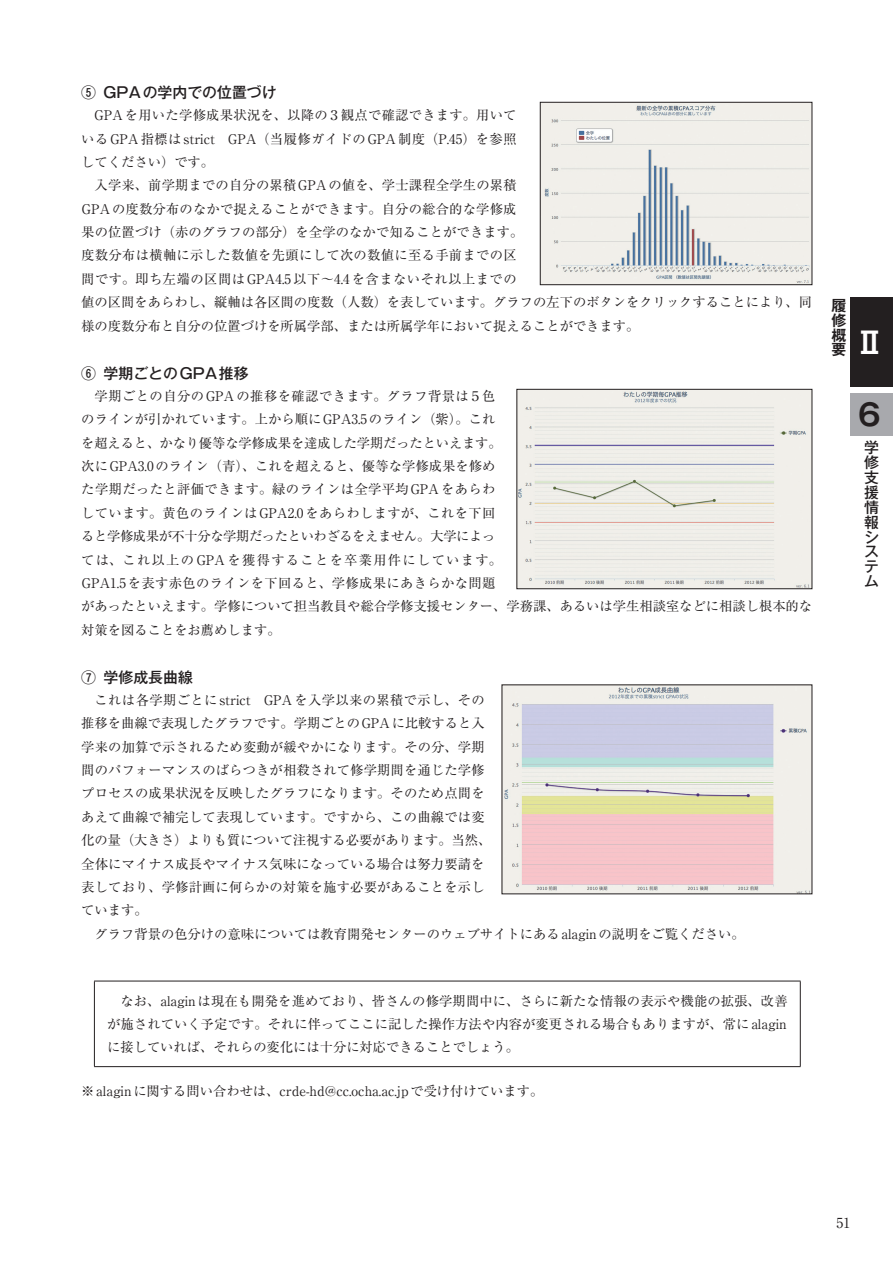
<style>
.page{position:relative;width:893px;height:1263px;background:#fff}
.page>*{position:absolute;margin:0;border:0;box-sizing:border-box;transform-origin:0 0}
.t1{font:700 29.7px "Gothic MB101 Pro De";color:#fff}
.t2{font:700 29.7px "Gothic MB101 Pro De";color:#231f20}
.t3{font:500 14.85px/14.9px "Gothic MB101 Pro";color:#231f20;text-align:justify}
.t4{font:700 14.85px/14.9px "Gothic MB101 Pro De";color:#231f20;text-align:justify}
.t5{font:13.8px "Ryumin Pro";color:#231f20}
.t6{font:13.35px/23.4px "Ryumin Pro";letter-spacing:.01em;color:#231f20}
</style>
<div class="page">
<div style="left:850px;top:298px;width:43px;height:89px;background:#231f20"></div>
<div style="left:850px;top:393px;width:43px;height:43px;background:#a8a9ad"></div>
<hr style="left:94px;top:981px;width:707px;height:1px;background:#231f20">
<hr style="left:94px;top:981px;width:1px;height:85px;background:#231f20">
<hr style="left:800px;top:981px;width:1px;height:85px;background:#231f20">
<hr style="left:94px;top:1066px;width:707px;height:1px;background:#231f20">
<img style="left:542px;top:104px;width:268px;height:179px">
<div style="left:540px;top:102px;width:272px;height:183px;border:1px solid #231f20"></div>
<img style="left:519px;top:391px;width:291px;height:196px">
<div style="left:517px;top:389px;width:295px;height:200px;border:1px solid #231f20"></div>
<img style="left:504px;top:687px;width:306px;height:205px">
<p class="t3" style="left:81px;top:83px;width:197px">⑤ GPAの学内での位置づけ</p>
<p class="t6" style="left:81px;top:103px;width:732px">　GPAを用いた学修成果状況を、以降の３観点で確認できます。用いて<br>いるGPA指標はstrict　GPA（当履修ガイドのGPA制度（P.45）を参照<br>してください）です。<br>　入学来、前学期までの自分の累積GPAの値を、学士課程全学生の累積<br>GPAの度数分布のなかで捉えることができます。自分の総合的な学修成<br>果の位置づけ（赤のグラフの部分）を全学のなかで知ることができます。<br>度数分布は横軸に示した数値を先頭にして次の数値に至る手前までの区<br>間です。即ち左端の区間はGPA4.5以下～4.4を含まないそれ以上までの<br>値の区間をあらわし、縦軸は各区間の度数（人数）を表しています。グラフの左下のボタンをクリックすることにより、同様の度数分布と自分の位置づけを所属学部、または所属学年において捉えることができます。</p>
<p class="t3" style="left:81px;top:364px;width:169px">⑥ 学期ごとのGPA推移</p>
<p class="t6" style="left:81px;top:383px;width:732px">　学期ごとの自分のGPAの推移を確認できます。グラフ背景は５色<br>のラインが引かれています。上から順にGPA3.5のライン（紫）。これ<br>を超えると、かなり優等な学修成果を達成した学期だったといえます。<br>次にGPA3.0のライン（青）、これを超えると、優等な学修成果を修め<br>た学期だったと評価できます。緑のラインは全学平均GPAをあらわ<br>しています。黄色のラインはGPA2.0をあらわしますが、これを下回<br>ると学修成果が不十分な学期だったといわざるをえません。大学によっ<br>ては、これ以上のGPAを獲得することを卒業用件にしています。<br>GPA1.5を表す赤色のラインを下回ると、学修成果にあきらかな問題<br>があったといえます。学修について担当教員や総合学修支援センター、学務課、あるいは学生相談室などに相談し根本的な対策を図ることをお薦めします。</p>
<p class="t3" style="left:81px;top:668px;width:113px">⑦ 学修成長曲線</p>
<p class="t6" style="left:81px;top:687px;width:665px">　これは各学期ごとにstrict　GPAを入学以来の累積で示し、その<br>推移を曲線で表現したグラフです。学期ごとのGPAに比較すると入<br>学来の加算で示されるため変動が緩やかになります。その分、学期<br>間のパフォーマンスのばらつきが相殺されて修学期間を通じた学修<br>プロセスの成果状況を反映したグラフになります。そのため点間を<br>あえて曲線で補完して表現しています。ですから、この曲線では変<br>化の量（大きさ）よりも質について注視する必要があります。当然、<br>全体にマイナス成長やマイナス気味になっている場合は努力要請を<br>表しており、学修計画に何らかの対策を施す必要があることを示し<br>ています。<br>　グラフ背景の色分けの意味については教育開発センターのウェブサイトにあるalaginの説明をご覧ください。</p>
<p class="t4" style="left:831px;top:296px;width:16px">履修概要</p>
<h1 class="t1" style="left:855px;top:318px;width:31px">Ⅱ</h1>
<h1 class="t2" style="left:858px;top:390px;width:24px">6</h1>
<p class="t3" style="left:864px;top:438px;width:16px">学修支援情報システム</p>
<p class="t6" style="left:107px;top:988px;width:682px;text-align:justify">　なお、alaginは現在も開発を進めており、皆さんの修学期間中に、さらに新たな情報の表示や機能の拡張、改善が施されていく予定です。それに伴ってここに記した操作方法や内容が変更される場合もありますが、常にalaginに接していれば、それらの変化には十分に対応できることでしょう。</p>
<p class="t6" style="left:81px;top:1078px;width:463px">※alaginに関する問い合わせは、crde-hd@cc.ocha.ac.jpで受け付けています。</p>
<p class="t5" style="left:837px;top:1212px;width:15px">51</p>
</div>
